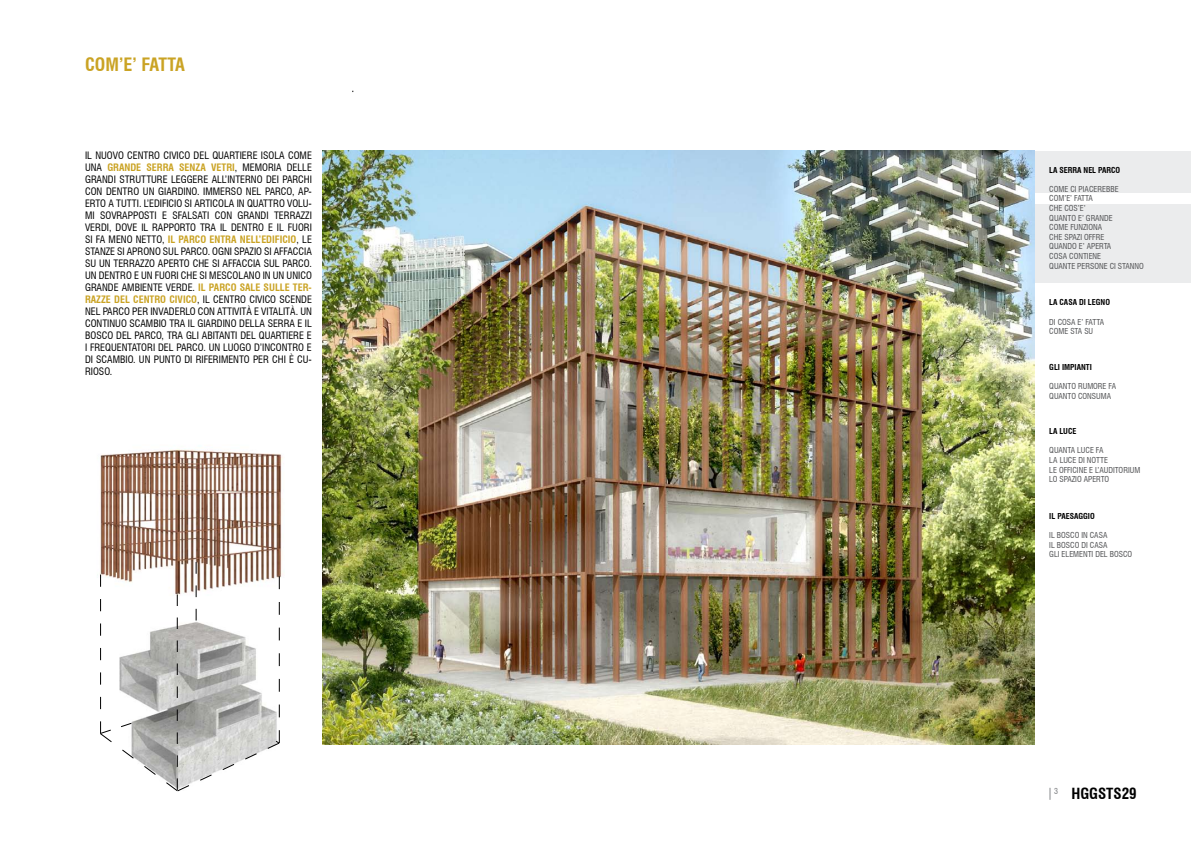
<style>
.page{position:relative;width:1191px;height:842px;background:#fff}
.page>*{position:absolute;margin:0;border:0;box-sizing:border-box;transform-origin:0 0}
.t1{font:700 condensed 18px "Swiss 721 BT";letter-spacing:-.02em;color:#caa324}
.t2{font:700 condensed 15px "Swiss 721 BT";color:#000}
.t3{font:condensed 10px/12px "Swiss 721 BT";color:#000;text-align:justify}
.t4{font:condensed 8px/9.6px "Swiss 721 BT";color:#515254}
.t5{font:700 condensed 8px "Swiss 721 BT";color:#000}
.t6{font:condensed 8px "Swiss 721 BT";color:#7a7c7f}
.s1{font-weight:700;color:#caa324}
.s2{font-size:12px;color:#828487}
</style>
<div class="page">
<div style="left:1034px;top:151px;width:157px;height:132px;background:#ebeced"></div>
<div style="left:1033px;top:193px;width:158px;height:11px;background:#fff"></div>
<img style="left:322px;top:151px;width:712px;height:594px">
<img style="left:97px;top:449px;width:186px;height:129px">
<svg style="left:100px;top:562px;width:180px;height:229px"></svg>
<h1 class="t1" style="left:85px;top:54px;width:101px">COM’E’ FATTA</h1>
<p class="t3" style="left:85px;top:149px;width:228px">IL NUOVO CENTRO CIVICO DEL QUARTIERE ISOLA COME UNA <span class="s1">GRANDE SERRA SENZA VETRI</span>, MEMORIA DELLE GRANDI STRUTTURE LEGGERE ALL’INTERNO DEI PARCHI CON DENTRO UN GIARDINO. IMMERSO NEL PARCO, AP-ERTO A TUTTI. L’EDIFICIO SI ARTICOLA IN QUATTRO VOLU-MI SOVRAPPOSTI E SFALSATI CON GRANDI TERRAZZI VERDI, DOVE IL RAPPORTO TRA IL DENTRO E IL FUORI SI FA MENO NETTO, <span class="s1">IL PARCO ENTRA NELL’EDIFICIO</span>, LE STANZE SI APRONO SUL PARCO. OGNI SPAZIO SI AFFACCIA SU UN TERRAZZO APERTO CHE SI AFFACCIA SUL PARCO.<br>UN DENTRO E UN FUORI CHE SI MESCOLANO IN UN UNICO GRANDE AMBIENTE VERDE. <span class="s1">IL PARCO SALE SULLE TER-RAZZE DEL CENTRO CIVICO</span>, IL CENTRO CIVICO SCENDE NEL PARCO PER INVADERLO CON ATTIVITÀ E VITALITÀ. UN CONTINUO SCAMBIO TRA IL GIARDINO DELLA SERRA E IL BOSCO DEL PARCO, TRA GLI ABITANTI DEL QUARTIERE E I FREQUENTATORI DEL PARCO. UN LUOGO D’INCONTRO E DI SCAMBIO. UN PUNTO DI RIFERIMENTO PER CHI È CU-RIOSO.</p>
<p class="t5" style="left:1049px;top:165px;width:72px">LA SERRA NEL PARCO</p>
<p class="t4" style="left:1049px;top:184px;width:96px">COME CI PIACEREBBE<br>COM’E’ FATTA<br>CHE COS’E’<br>QUANTO E’ GRANDE<br>COME FUNZIONA<br>CHE SPAZI OFFRE<br>QUANDO E’ APERTA<br>COSA CONTIENE<br>QUANTE PERSONE CI STANNO</p>
<p class="t5" style="left:1049px;top:298px;width:62px">LA CASA DI LEGNO</p>
<p class="t4" style="left:1049px;top:317px;width:56px">DI COSA E’ FATTA<br>COME STA SU</p>
<p class="t5" style="left:1049px;top:362px;width:44px">GLI IMPIANTI</p>
<p class="t4" style="left:1049px;top:381px;width:68px">QUANTO RUMORE FA<br>QUANTO CONSUMA</p>
<p class="t5" style="left:1049px;top:427px;width:29px">LA LUCE</p>
<p class="t4" style="left:1049px;top:446px;width:92px">QUANTA LUCE FA<br>LA LUCE DI NOTTE<br>LE OFFICINE E L’AUDITORIUM<br>LO SPAZIO APERTO</p>
<p class="t5" style="left:1049px;top:511px;width:47px">IL PAESAGGIO</p>
<p class="t4" style="left:1049px;top:530px;width:84px">IL BOSCO IN CASA<br>IL BOSCO DI CASA<br>GLI ELEMENTI DEL BOSCO</p>
<p class="t6" style="left:1047px;top:786px;width:12px">3<span class="s2">|</span></p>
<h2 class="t2" style="left:1071px;top:784px;width:67px">HGGSTS29</h2>
</div>
